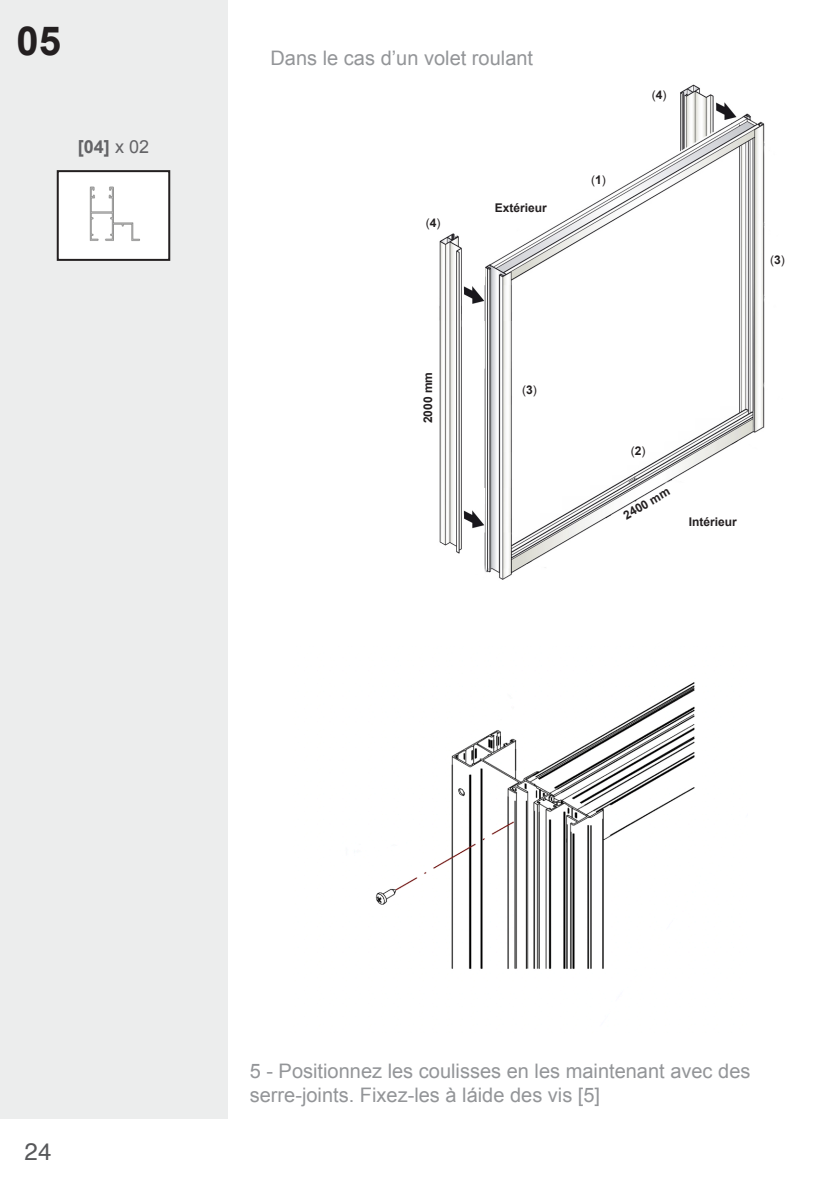
<style>
.page{position:relative;width:840px;height:1191px;background:#fff}
.page>*{position:absolute;margin:0;border:0;box-sizing:border-box;transform-origin:0 0}
.t1{font:700 40px "Arial";color:#231f20}
.t2{font:24px "Helvetica";color:#57585a}
.t3{font:20px/24px "Arial";color:#939598}
.t4{font:700 18px "Arial";color:#636366}
.t5{font:700 12px "Arial";color:#231f20}
.t6{font:12px "Arial";color:#231f20}
.s1{font-weight:400}
.s2{font-weight:700}
</style>
<div class="page">
<div style="left:0;top:0;width:227px;height:1119px;background:#eceded"></div>
<img style="left:439px;top:84px;width:326px;height:496px">
<div style="left:58px;top:171px;width:111px;height:89px;background:#fff"></div>
<div style="left:57px;top:170px;width:113px;height:91px;border:2px solid #231f20"></div>
<img style="left:354px;top:682px;width:341px;height:287px">
<img style="left:89px;top:186px;width:51px;height:55px">
<p class="t1" style="left:17px;top:14px;width:46px">05</p>
<p class="t4" style="left:78px;top:135px;width:73px">[04] <span class="s1">x 02</span></p>
<p class="t3" style="left:270px;top:46px;width:264px">Dans le cas d’un volet roulant</p>
<p class="t6" style="left:425px;top:214px;width:16px">(<span class="s2">4</span>)</p>
<p class="t5" style="left:494px;top:200px;width:54px">Extérieur</p>
<p class="t5" style="left:420px;top:423px;width:53px;rotate:-90deg">2000 mm</p>
<p class="t6" style="left:522px;top:382px;width:16px">(<span class="s2">3</span>)</p>
<p class="t6" style="left:590px;top:172px;width:16px">(<span class="s2">1</span>)</p>
<p class="t6" style="left:651px;top:87px;width:16px">(<span class="s2">4</span>)</p>
<p class="t6" style="left:769px;top:252px;width:16px">(<span class="s2">3</span>)</p>
<p class="t6" style="left:630px;top:443px;width:16px">(<span class="s2">2</span>)</p>
<p class="t5" style="left:620px;top:509px;width:53px;rotate:-30deg">2400 mm</p>
<p class="t5" style="left:688px;top:513px;width:50px">Intérieur</p>
<p class="t2" style="left:25px;top:1133px;width:28px">24</p>
<p class="t3" style="left:249px;top:1058px;width:502px">5 - Positionnez les coulisses en les maintenant avec des serre-joints. Fixez-les à láide des vis [5]</p>
</div>
